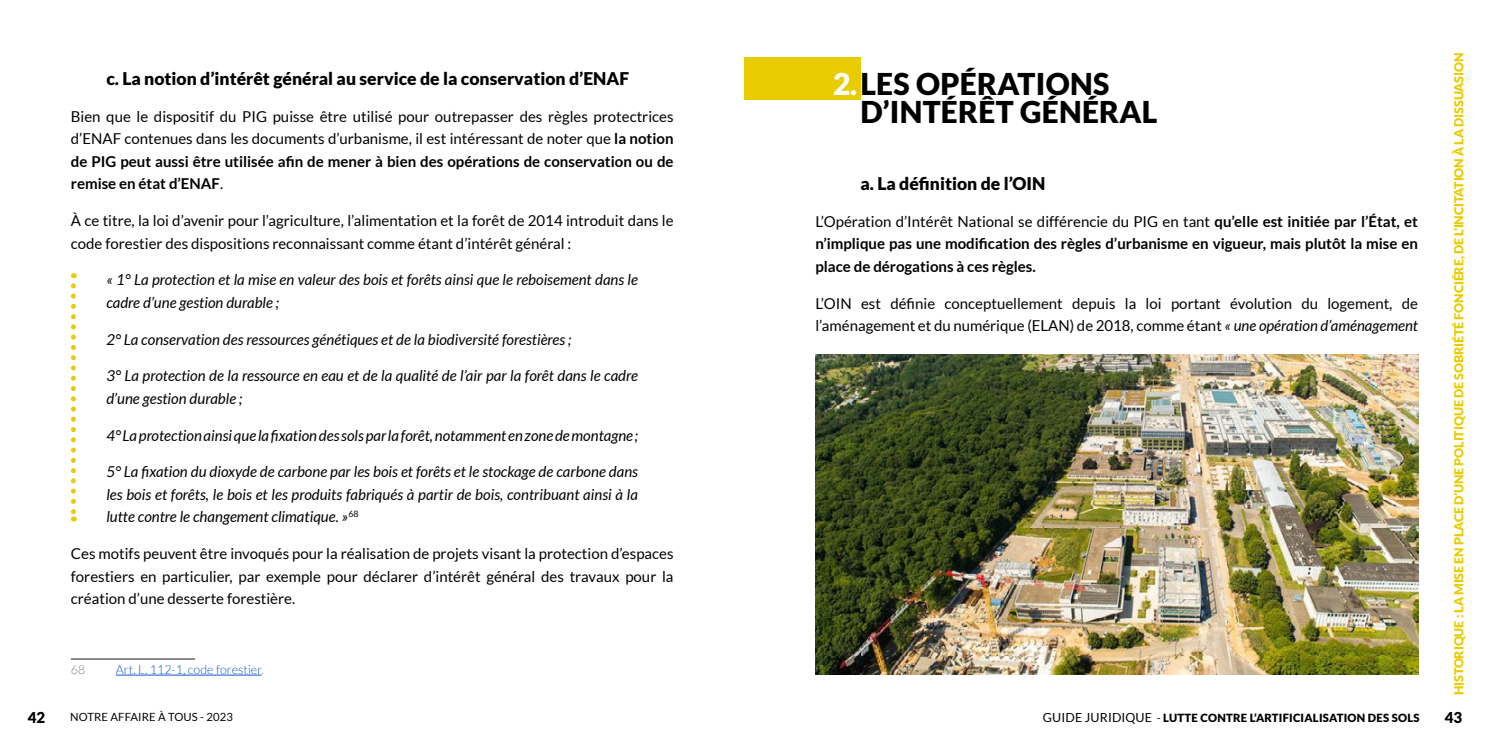
<style>
.page{position:relative;width:1489px;height:745px;background:#fff}
.page>*{position:absolute;margin:0;border:0;box-sizing:border-box;transform-origin:0 0}
.t1{font:900 30px/27.5px "Lato";letter-spacing:.01em;color:#000}
.t2{font:900 17.5px "Lato";color:#020203}
.t3{font:15px/22.5px "Lato";color:#020203;text-align:justify}
.t4{font:italic 15px/22.5px "Lato";color:#020203}
.t5{font:700 15px/22.5px "Lato";color:#020203;text-align:justify}
.t6{font:900 15px "Lato";color:#000}
.t7{font:900 12.5px "Lato";letter-spacing:-.01em;color:#e8cb00}
.t8{font:300 12.5px "Lato";color:#15c}
.t9{font:300 12.5px "Lato";color:#8a8684}
.t10{font:900 11.25px "Lato";letter-spacing:.02em;color:#000}
.t11{font:11.25px "Lato";letter-spacing:.01em;color:#000}
.s1{font-weight:700}
.s2{color:#8a8684}
.s3{color:#fff}
.s4{font-weight:400}
.s5{font-style:italic}
.s6{font-weight:400;font-size:12.5px}
</style>
<div class="page">
<div style="left:744px;top:57px;width:117px;height:42px;background:#e8cb00"></div>
<hr style="left:71px;top:658px;width:124px;height:1px;background:#1d160f">
<hr style="left:116px;top:674px;width:145px;height:1px;background:#15c">
<svg style="left:71px;top:285px;width:5px;height:236px"></svg>
<img style="left:815px;top:354px;width:602px;height:319px">
<p class="t2" style="left:106px;top:68px;width:524px">c. La notion d’intérêt général au service de la conservation d’ENAF</p>
<p class="t3" style="left:71px;top:105px;width:604px">Bien que le dispositif du PIG puisse être utilisé pour outrepasser des règles protectrices d’ENAF contenues dans les documents d’urbanisme, il est intéressant de noter que <span class="s1">la notion de PIG peut aussi être utilisée afin de mener à bien des opérations de conservation ou de remise en état d’ENAF</span>.</p>
<p class="t3" style="left:71px;top:209px;width:604px">À ce titre, la loi d’avenir pour l’agriculture, l’alimentation et la forêt de 2014 introduit dans le code forestier des dispositions reconnaissant comme étant d’intérêt général :</p>
<p class="t4" style="left:106px;top:269px;width:533px">« 1° La protection et la mise en valeur des bois et forêts ainsi que le reboisement dans le cadre d’une gestion durable ;</p>
<p class="t4" style="left:106px;top:328px;width:466px">2° La conservation des ressources génétiques et de la biodiversité forestières ;</p>
<p class="t4" style="left:106px;top:365px;width:533px">3° La protection de la ressource en eau et de la qualité de l’air par la forêt dans le cadre d’une gestion durable ;</p>
<p class="t4" style="left:106px;top:424px;width:533px">4° La protection ainsi que la fixation des sols par la forêt, notamment en zone de montagne ;</p>
<p class="t4" style="left:106px;top:460px;width:533px;text-align:justify">5° La fixation du dioxyde de carbone par les bois et forêts et le stockage de carbone dans les bois et forêts, le bois et les produits fabriqués à partir de bois, contribuant ainsi à la lutte contre le changement climatique. »<sup>68</sup></p>
<p class="t3" style="left:71px;top:542px;width:604px">Ces motifs peuvent être invoqués pour la réalisation de projets visant la protection d’espaces forestiers en particulier, par exemple pour déclarer d’intérêt général des travaux pour la création d’une desserte forestière.</p>
<p class="t9" style="left:71px;top:662px;width:16px">68</p>
<p class="t8" style="left:116px;top:662px;width:150px">Art. L. 112-1, code forestier<span class="s2">.</span></p>
<h1 class="t1" style="left:860px;top:70px;width:298px;text-indent:-27px"><span class="s3">2.</span>LES OPÉRATIONS<br>D’INTÉRÊT GÉNÉRAL</h1>
<p class="t2" style="left:860px;top:173px;width:186px">a. La définition de l’OIN</p>
<p class="t5" style="left:815px;top:210px;width:604px"><span class="s4">L’Opération d’Intérêt National se différencie du PIG en tant</span> qu’elle est initiée par l’État, et n’implique pas une modification des règles d’urbanisme en vigueur, mais plutôt la mise en place de dérogations à ces règles.</p>
<p class="t3" style="left:815px;top:292px;width:604px">L’OIN est définie conceptuellement depuis la loi portant évolution du logement, de l’aménagement et du numérique (ELAN) de 2018, comme étant <span class="s5">« une opération d’aménagement</span></p>
<p class="t7" style="left:1451px;top:694px;width:643px;rotate:-90deg">HISTORIQUE : LA MISE EN PLACE D’UNE POLITIQUE DE SOBRIÉTÉ FONCIÉRE, DE L’INCITATION À LA DISSUASION</p>
<p class="t6" style="left:28px;top:707px;width:19px">42</p>
<p class="t11" style="left:70px;top:710px;width:164px">NOTRE AFFAIRE À TOUS - 2023</p>
<p class="t10" style="left:1042px;top:711px;width:378px"><span class="s6">GUIDE JURIDIQUE</span> <span class="s4">-</span> LUTTE CONTRE L’ARTIFICIALISATION DES SOLS</p>
<p class="t6" style="left:1444px;top:707px;width:19px">43</p>
</div>
